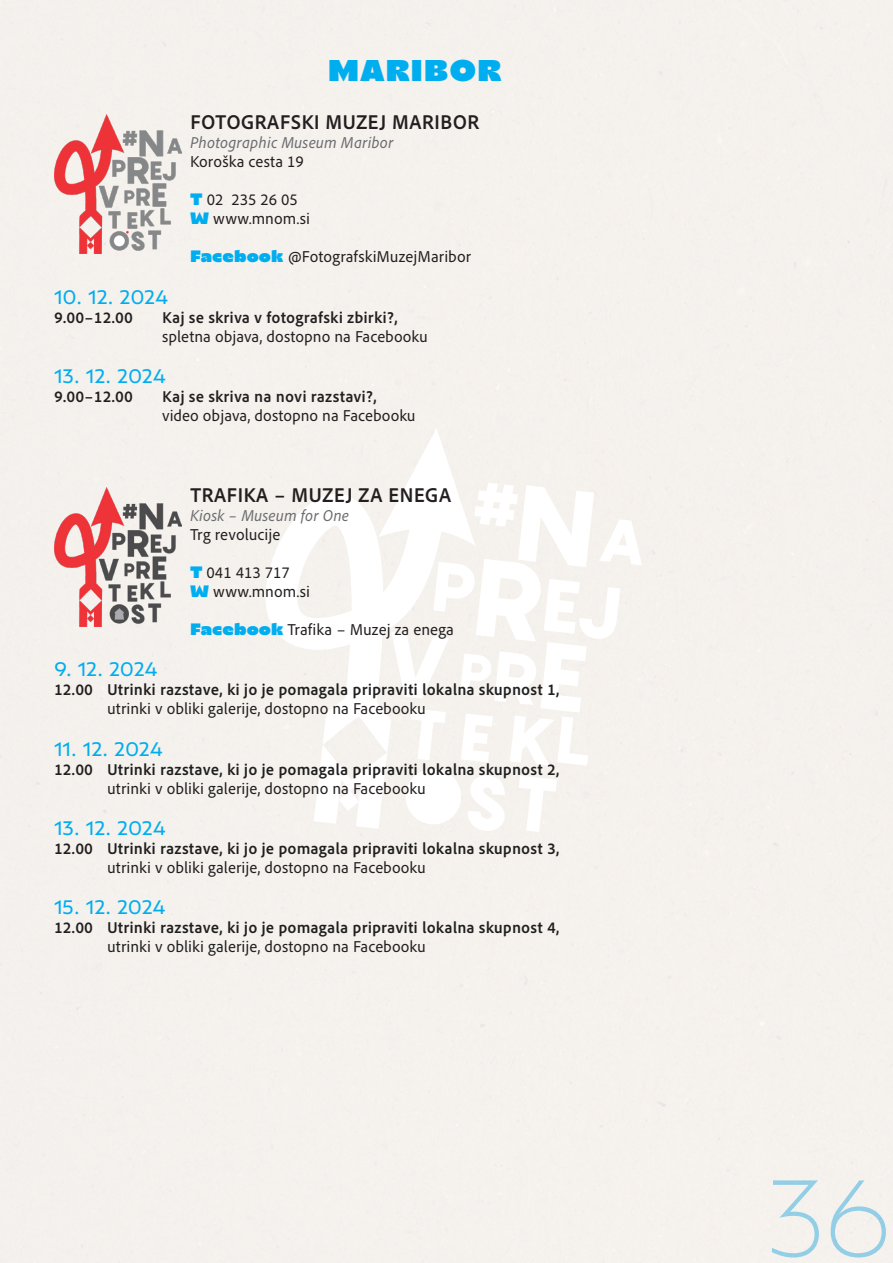
<style>
.page{position:relative;width:893px;height:1263px;background:#fff}
.page>*{position:absolute;margin:0;border:0;box-sizing:border-box;transform-origin:0 0}
.t1{font:200 108px "Transforma Sans Trial";color:#8dd7f7}
.t2{font:900 30px "Transforma Sans Trial";letter-spacing:.025em;color:#00aeef}
.t3{font:700 21px "Adobe Clean UX";color:#231f20}
.t4{font:500 19.5px "Transforma Sans Trial";color:#00aeef}
.t5{font:700 16.5px/18.9px "Adobe Clean UX";color:#1f1f1f}
.t6{font:16.5px/18.9px "Adobe Clean UX";color:#231f20}
.t7{font:italic 16.5px "Adobe Clean UX";color:#6c6d70}
.t8{font:700 16.5px "Adobe Clean UX";color:#231f20}
.s1{font-family:"Transforma Sans Trial";font-weight:900;color:#00aeef}
.s2{font-weight:700}
.s3{color:#231f20}
.s4{font-weight:400}
.s5{font-weight:400;color:#231f20}
</style>
<div class="page">
<svg style="left:391px;top:483px;width:251px;height:349px"></svg>
<svg style="left:265px;top:428px;width:210px;height:401px;fill:#f6f2ee"></svg>
<img style="left:54px;top:115px;width:128px;height:139px">
<img style="left:54px;top:488px;width:128px;height:139px">
<p class="t2" style="left:328px;top:51px;width:175px">MARIBOR</p>
<p class="t3" style="left:190px;top:109px;width:291px">FOTOGRAFSKI MUZEJ MARIBOR</p>
<p class="t7" style="left:190px;top:132px;width:205px">Photographic Museum Maribor</p>
<p class="t6" style="left:190px;top:152px;width:115px">Koroška cesta 19</p>
<p class="t6" style="left:190px;top:190px;width:109px"><span class="s1">T</span> 02 235 26 05</p>
<p class="t6" style="left:190px;top:209px;width:122px"><span class="s1">W</span> www.mnom.si</p>
<p class="t6" style="left:190px;top:247px;width:283px"><span class="s1">Facebook</span> @FotografskiMuzejMaribor</p>
<p class="t4" style="left:54px;top:284px;width:116px">10. 12. 2024</p>
<p class="t8" style="left:54px;top:306px;width:80px">9.00–12.00</p>
<p class="t6" style="left:162px;top:307px;width:267px"><span class="s2">Kaj se skriva v fotografski zbirki?, </span>spletna objava, dostopno na Facebooku</p>
<p class="t4" style="left:54px;top:364px;width:113px">13. 12. 2024</p>
<p class="t8" style="left:54px;top:386px;width:80px">9.00–12.00</p>
<p class="t6" style="left:162px;top:386px;width:255px"><span class="s2">Kaj se skriva na novi razstavi?, </span>video objava, dostopno na Facebooku</p>
<p class="t3" style="left:190px;top:481px;width:263px">TRAFIKA – MUZEJ ZA ENEGA</p>
<p class="t7" style="left:190px;top:505px;width:160px">Kiosk – Museum for One</p>
<p class="t6" style="left:190px;top:524px;width:92px">Trg revolucije</p>
<p class="t6" style="left:190px;top:562px;width:101px"><span class="s1">T</span> 041 413 717</p>
<p class="t6" style="left:190px;top:581px;width:122px"><span class="s1">W</span> www.mnom.si</p>
<p class="t6" style="left:190px;top:619px;width:265px"><span class="s1">Facebook</span> Trafika – Muzej za enega</p>
<p class="t4" style="left:54px;top:657px;width:105px">9. 12. 2024</p>
<p class="t5" style="left:107px;top:680px;width:454px;text-indent:-53px"><span class="s3">12.00</span> Utrinki razstave, ki jo je pomagala pripraviti lokalna skupnost 1, <span class="s4">utrinki v obliki galerije,</span> <span class="s5">dostopno na Facebooku</span></p>
<p class="t4" style="left:54px;top:736px;width:110px">11. 12. 2024</p>
<p class="t5" style="left:107px;top:759px;width:454px;text-indent:-53px"><span class="s3">12.00</span> Utrinki razstave, ki jo je pomagala pripraviti lokalna skupnost 2, <span class="s4">utrinki v obliki galerije,</span> <span class="s5">dostopno na Facebooku</span></p>
<p class="t4" style="left:54px;top:816px;width:113px">13. 12. 2024</p>
<p class="t5" style="left:107px;top:838px;width:454px;text-indent:-53px"><span class="s3">12.00</span> Utrinki razstave, ki jo je pomagala pripraviti lokalna skupnost 3, <span class="s4">utrinki v obliki galerije,</span> <span class="s5">dostopno na Facebooku</span></p>
<p class="t4" style="left:54px;top:895px;width:113px">15. 12. 2024</p>
<p class="t5" style="left:107px;top:918px;width:454px;text-indent:-53px"><span class="s3">12.00</span> Utrinki razstave, ki jo je pomagala pripraviti lokalna skupnost 4, <span class="s4">utrinki v obliki galerije,</span> <span class="s5">dostopno na Facebooku</span></p>
<h1 class="t1" style="left:765px;top:1145px;width:129px">36</h1>
</div>
